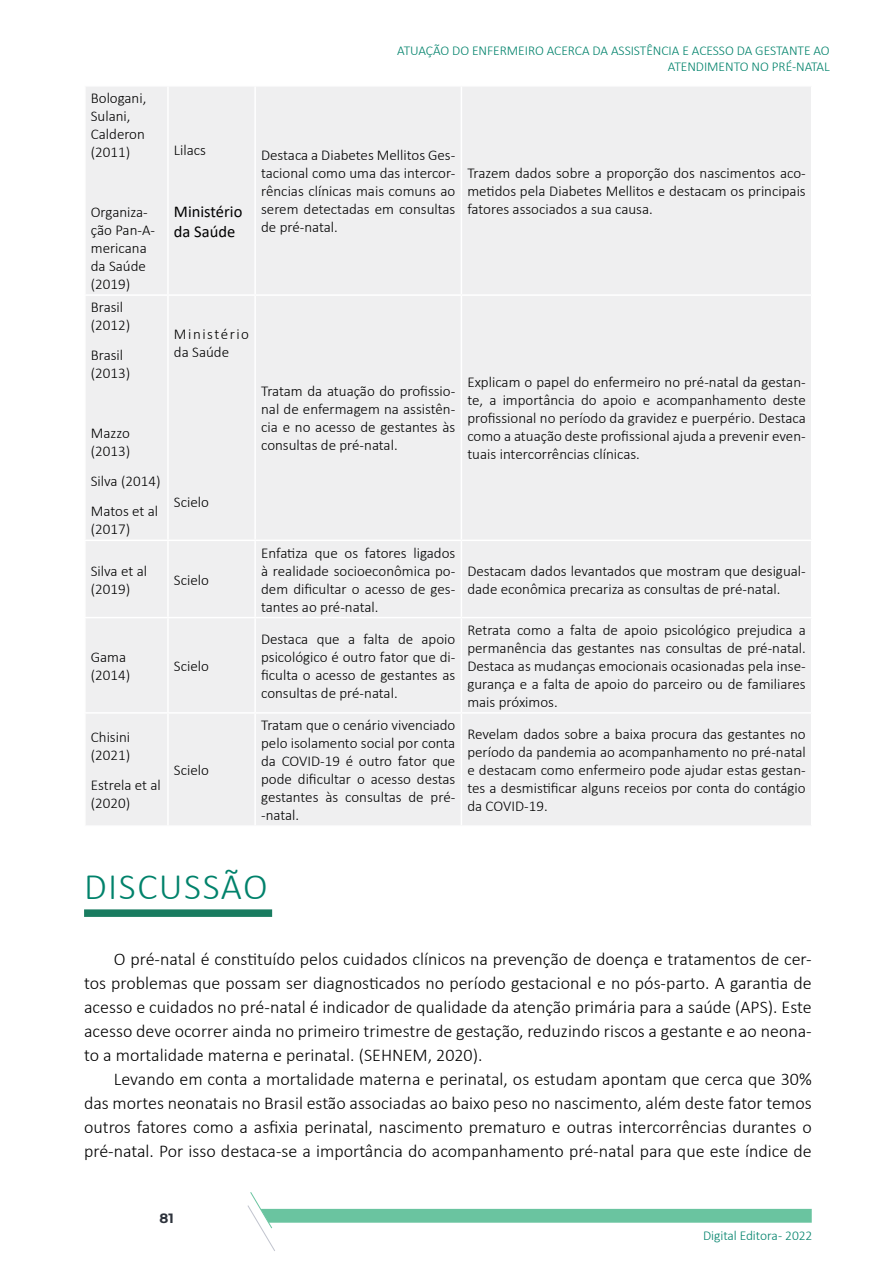
<style>
.page{position:relative;width:893px;height:1263px;background:#fff}
.page>*{position:absolute;margin:0;border:0;box-sizing:border-box;transform-origin:0 0}
.t1{font:300 37.5px "Calibri";letter-spacing:.04em;color:#00826b}
.t2{font:300 18px/24px "Calibri";color:#000;text-align:justify}
.t3{font:16.5px/19.8px "Calibri";color:#000}
.t4{font:300 15px/18px "Calibri";color:#000}
.t5{font:300 15px/18px "Calibri";letter-spacing:.1em;color:#000}
.t6{font:300 13.5px/16.2px "Calibri";letter-spacing:-.005em;color:#00826b;text-align:right}
.t7{font:700 13.5px "Montserrat";color:#2e333c}
</style>
<div class="page">
<div style="left:86px;top:87px;width:725px;height:738px;background:#efeff0"></div>
<hr style="left:167px;top:87px;width:2px;height:207px;background:#fff">
<hr style="left:254px;top:87px;width:2px;height:207px;background:#fff">
<hr style="left:461px;top:87px;width:1px;height:207px;background:#fff">
<hr style="left:84px;top:294px;width:84px;height:2px;background:#fff">
<hr style="left:168px;top:294px;width:87px;height:2px;background:#fff">
<hr style="left:167px;top:296px;width:2px;height:244px;background:#fff">
<hr style="left:255px;top:294px;width:206px;height:2px;background:#fff">
<hr style="left:254px;top:296px;width:2px;height:244px;background:#fff">
<hr style="left:461px;top:294px;width:351px;height:2px;background:#fff">
<hr style="left:461px;top:296px;width:1px;height:244px;background:#fff">
<hr style="left:84px;top:540px;width:84px;height:1px;background:#fff">
<hr style="left:168px;top:540px;width:87px;height:1px;background:#fff">
<hr style="left:167px;top:541px;width:2px;height:76px;background:#fff">
<hr style="left:255px;top:540px;width:206px;height:1px;background:#fff">
<hr style="left:254px;top:541px;width:2px;height:76px;background:#fff">
<hr style="left:461px;top:540px;width:351px;height:1px;background:#fff">
<hr style="left:461px;top:541px;width:1px;height:76px;background:#fff">
<hr style="left:84px;top:617px;width:84px;height:1px;background:#fff">
<hr style="left:168px;top:617px;width:87px;height:1px;background:#fff">
<hr style="left:167px;top:618px;width:2px;height:94px;background:#fff">
<hr style="left:255px;top:617px;width:206px;height:1px;background:#fff">
<hr style="left:254px;top:618px;width:2px;height:94px;background:#fff">
<hr style="left:461px;top:617px;width:351px;height:1px;background:#fff">
<hr style="left:461px;top:618px;width:1px;height:94px;background:#fff">
<hr style="left:84px;top:712px;width:84px;height:2px;background:#fff">
<hr style="left:168px;top:712px;width:87px;height:2px;background:#fff">
<hr style="left:167px;top:714px;width:2px;height:111px;background:#fff">
<hr style="left:255px;top:712px;width:206px;height:2px;background:#fff">
<hr style="left:254px;top:714px;width:2px;height:111px;background:#fff">
<hr style="left:461px;top:712px;width:351px;height:2px;background:#fff">
<hr style="left:461px;top:714px;width:1px;height:111px;background:#fff">
<div style="left:84px;top:909px;width:188px;height:8px;background:#197c60"></div>
<svg style="left:247px;top:1192px;width:565px;height:59px"></svg>
<p class="t4" style="left:91px;top:89px;width:57px">Bologani,<br>Sulani,<br>Calderon (2011)</p>
<p class="t4" style="left:91px;top:203px;width:66px">Organiza&shy;ção Pan-A&shy;mericana da Saúde (2019)</p>
<p class="t4" style="left:91px;top:298px;width:41px">Brasil (2012)</p>
<p class="t4" style="left:91px;top:346px;width:41px">Brasil (2013)</p>
<p class="t4" style="left:174px;top:141px;width:34px">Lilacs</p>
<p class="t3" style="left:174px;top:201px;width:70px">Ministério da Saúde</p>
<p class="t5" style="left:174px;top:325px;width:77px">Ministério da Saúde</p>
<p class="t4" style="left:91px;top:424px;width:41px">Mazzo (2013)</p>
<p class="t4" style="left:91px;top:466px;width:71px;line-height:30px">Silva (2014)<br>Matos et al</p>
<p class="t4" style="left:91px;top:520px;width:41px">(2017)</p>
<p class="t4" style="left:174px;top:493px;width:37px">Scielo</p>
<p class="t4" style="left:91px;top:561px;width:58px">Silva et al (2019)</p>
<p class="t4" style="left:174px;top:570px;width:37px">Scielo</p>
<p class="t4" style="left:91px;top:648px;width:41px">Gama (2014)</p>
<p class="t4" style="left:174px;top:657px;width:37px">Scielo</p>
<p class="t4" style="left:91px;top:728px;width:41px">Chisini (2021)</p>
<p class="t4" style="left:91px;top:776px;width:72px">Estrela et al (2020)</p>
<p class="t4" style="left:174px;top:761px;width:37px">Scielo</p>
<p class="t6" style="left:397px;top:42px;width:434px">ATUAÇÃO DO ENFERMEIRO ACERCA DA ASSISTÊNCIA E ACESSO DA GESTANTE AO<br>ATENDIMENTO NO PRÉ-NATAL</p>
<p class="t4" style="left:261px;top:146px;width:196px;text-align:justify">Destaca a Diabetes Mellitos Ges&shy;tacional como uma das intercor&shy;rências clínicas mais comuns ao serem detectadas em consultas de pré-natal.</p>
<p class="t4" style="left:467px;top:164px;width:340px;text-align:justify">Trazem dados sobre a proporção dos nascimentos aco&shy;metidos pela Diabetes Mellitos e destacam os principais fatores associados a sua causa.</p>
<p class="t4" style="left:261px;top:382px;width:196px;text-align:justify">Tratam da atuação do profissio&shy;nal de enfermagem na assistên&shy;cia e no acesso de gestantes às consultas de pré-natal.</p>
<p class="t4" style="left:467px;top:373px;width:340px;text-align:justify">Explicam o papel do enfermeiro no pré-natal da gestan&shy;te, a importância do apoio e acompanhamento deste profissional no período da gravidez e puerpério. Destaca como a atuação deste profissional ajuda a prevenir even&shy;tuais intercorrências clínicas.</p>
<p class="t4" style="left:261px;top:543px;width:196px;text-align:justify">Enfatiza que os fatores ligados à realidade socioeconômica po&shy;dem dificultar o acesso de ges&shy;tantes ao pré-natal.</p>
<p class="t4" style="left:467px;top:561px;width:340px">Destacam dados levantados que mostram que desigual&shy;dade econômica precariza as consultas de pré-natal.</p>
<p class="t4" style="left:261px;top:630px;width:196px;text-align:justify">Destaca que a falta de apoio psicológico é outro fator que di&shy;ficulta o acesso de gestantes as consultas de pré-natal.</p>
<p class="t4" style="left:467px;top:621px;width:340px;text-align:justify">Retrata como a falta de apoio psicológico prejudica a permanência das gestantes nas consultas de pré-natal.<br>Destaca as mudanças emocionais ocasionadas pela inse&shy;gurança e a falta de apoio do parceiro ou de familiares mais próximos.</p>
<p class="t4" style="left:261px;top:716px;width:196px;text-align:justify">Tratam que o cenário vivenciado pelo isolamento social por conta da COVID-19 é outro fator que pode dificultar o acesso destas gestantes às consultas de pré--natal.</p>
<p class="t4" style="left:467px;top:725px;width:340px;text-align:justify">Revelam dados sobre a baixa procura das gestantes no período da pandemia ao acompanhamento no pré-natal e destacam como enfermeiro pode ajudar estas gestan&shy;tes a desmistificar alguns receios por conta do contágio da COVID-19.</p>
<h1 class="t1" style="left:84px;top:863px;width:185px">DISCUSSÃO</h1>
<p class="t2" style="left:84px;top:947px;width:729px;text-indent:30px">O pré-natal é constituído pelos cuidados clínicos na prevenção de doença e tratamentos de cer&shy;tos problemas que possam ser diagnosticados no período gestacional e no pós-parto. A garantia de acesso e cuidados no pré-natal é indicador de qualidade da atenção primária para a saúde (APS). Este acesso deve ocorrer ainda no primeiro trimestre de gestação, reduzindo riscos a gestante e ao neona&shy;to a mortalidade materna e perinatal. (SEHNEM, 2020).</p>
<p class="t2" style="left:84px;top:1067px;width:729px;text-indent:30px">Levando em conta a mortalidade materna e perinatal, os estudam apontam que cerca que 30% das mortes neonatais no Brasil estão associadas ao baixo peso no nascimento, além deste fator temos outros fatores como a asfixia perinatal, nascimento prematuro e outras intercorrências durantes o pré-natal. Por isso destaca-se a importância do acompanhamento pré-natal para que este índice de</p>
<p class="t7" style="left:159px;top:1209px;width:16px">81</p>
<p class="t6" style="left:703px;top:1227px;width:111px">Digital Editora - 2022</p>
</div>
